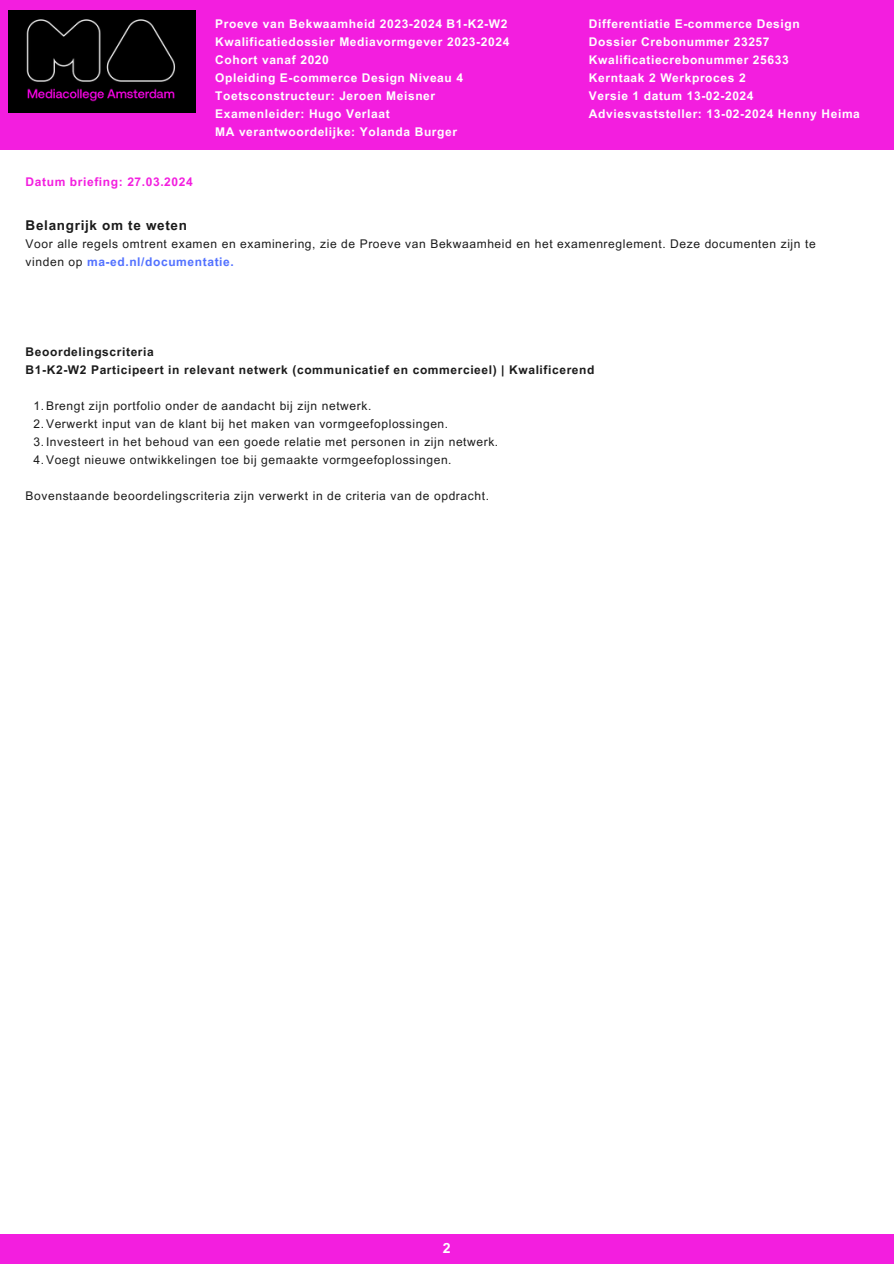
<style>
.page{position:relative;width:894px;height:1264px;background:#fff}
.page>*{position:absolute;margin:0;border:0;box-sizing:border-box;transform-origin:0 0}
.t1{font:700 14.1px "Arial MT Pro";color:#fff}
.t2{font:700 13.5px "Arial MT Pro";letter-spacing:.05em;color:#1b1b1b}
.t3{font:12px/18px "Arial MT Pro";letter-spacing:.05em;color:#1b1b1b}
.t4{font:700 12px/18px "Arial MT Pro";letter-spacing:.05em;color:#fff}
.t5{font:700 12px/18px "Arial MT Pro";letter-spacing:.05em;color:#1b1b1b}
.t6{font:700 12px "Arial MT Pro";letter-spacing:.05em;color:#f31edf}
.s1{font-weight:700;color:#5271ff}
</style>
<div class="page">
<div style="left:0;top:1234px;width:893px;height:29px;background:#f31edf"></div>
<div style="left:0;top:0;width:893px;height:150px;background:#f31edf"></div>
<img style="left:9px;top:10px;width:186px;height:103px">
<p class="t6" style="left:26px;top:177px;width:169px">Datum briefing: 27.03.2024</p>
<p class="t4" style="left:215px;top:16px;width:295px">Proeve van Bekwaamheid 2023-2024 B1-K2-W2<br>Kwalificatiedossier Mediavormgever 2023-2024<br>Cohort vanaf 2020<br>Opleiding E-commerce Design Niveau 4<br>Toetsconstructeur: Jeroen Meisner Examenleider: Hugo Verlaat<br>MA verantwoordelijke: Yolanda Burger</p>
<p class="t4" style="left:588px;top:16px;width:272px">Differentiatie E-commerce Design<br>Dossier Crebonummer 23257<br>Kwalificatiecrebonummer 25633<br>Kerntaak 2 Werkproces 2<br>Versie 1 datum 13-02-2024<br>Adviesvaststeller: 13-02-2024 Henny Heima</p>
<p class="t2" style="left:26px;top:220px;width:163px">Belangrijk om te weten</p>
<h1 class="t3" style="left:26px;top:236px;width:791px">Voor alle regels omtrent examen en examinering, zie de Proeve van Bekwaamheid en het examenreglement. Deze documenten zijn te vinden op <span class="s1">ma-ed.nl/documentatie.</span></h1>
<p class="t5" style="left:26px;top:344px;width:570px">Beoordelingscriteria<br>B1-K2-W2 Participeert in relevant netwerk (communicatief en commercieel) | Kwalificerend</p>
<h1 class="t3" style="left:34px;top:398px;width:339px">1.Brengt zijn portfolio onder de aandacht bij zijn netwerk.</h1>
<p class="t3" style="left:34px;top:416px;width:416px">2.Verwerkt input van de klant bij het maken van vormgeefoplossingen.</p>
<p class="t3" style="left:34px;top:434px;width:466px">3.Investeert in het behoud van een goede relatie met personen in zijn netwerk.</p>
<p class="t3" style="left:34px;top:452px;width:419px">4.Voegt nieuwe ontwikkelingen toe bij gemaakte vormgeefoplossingen.</p>
<p class="t3" style="left:26px;top:488px;width:464px">Bovenstaande beoordelingscriteria zijn verwerkt in de criteria van de opdracht.</p>
<p class="t1" style="left:443px;top:1242px;width:9px">2</p>
</div>
